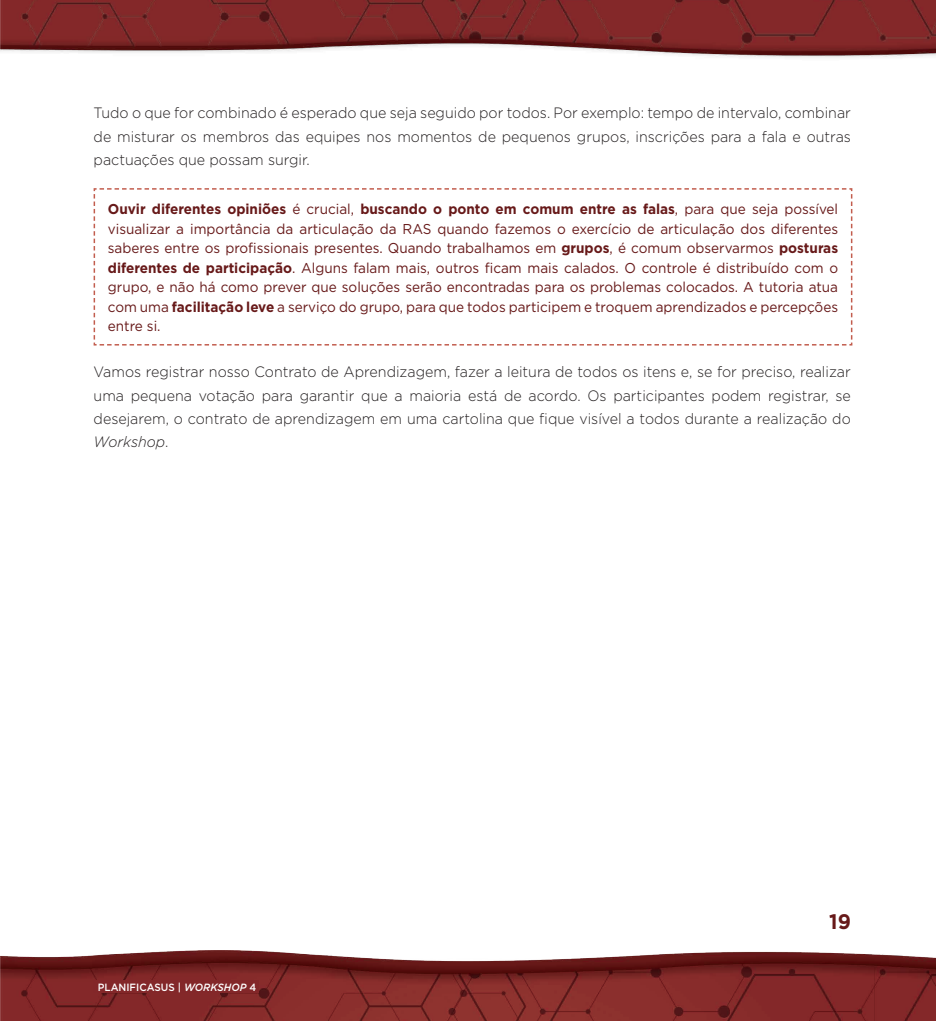
<style>
.page{position:relative;width:936px;height:1021px;background:#fff}
.page>*{position:absolute;margin:0;border:0;box-sizing:border-box;transform-origin:0 0}
.t1{font:700 21px "Gotham";color:#671919;scale:.95 1}
.Texto{font:300 15px/23.2px "Gotham";color:#231f20;text-align:justify;scale:.95 1}
.Texto_Box_Justificad{font:14.25px/19.5px "Gotham";color:#671919;text-align:justify;scale:.95 1}
.t2{font:500 10.5px "Gotham";color:#fff;scale:.95 1}
.s1{font-weight:700}
.s2{font-style:italic}
</style>
<div class="page">
<img style="left:1px;top:950px;width:934px;height:70px">
<img style="left:1px;top:0;width:934px;height:58px">
<div style="left:94px;top:980px;width:165px;height:12px;background:#832729"></div>
<svg style="left:93px;top:188px;width:760px;height:158px"></svg>
<p class="Texto" style="left:94px;top:101px;width:798px">Tudo o que for combinado é esperado que seja seguido por todos. Por exemplo: tempo de intervalo, combinar de misturar os membros das equipes nos momentos de pequenos grupos, inscrições para a fala e outras pactuações que possam surgir.</p>
<p class="Texto_Box_Justificad" style="left:108px;top:199px;width:770px"><span class="s1">Ouvir diferentes opiniões</span> é crucial, <span class="s1">buscando o ponto em comum entre as falas</span>, para que seja possível visualizar a importância da articulação da RAS quando fazemos o exercício de articulação dos diferentes saberes entre os profissionais presentes. Quando trabalhamos em <span class="s1">grupos</span>, é comum observarmos <span class="s1">posturas diferentes de participação</span>. Alguns falam mais, outros ficam mais calados. O controle é distribuído com o grupo, e não há como prever que soluções serão encontradas para os problemas colocados. A tutoria atua com uma <span class="s1">facilitação leve</span> a serviço do grupo, para que todos participem e troquem aprendizados e percepções entre si.</p>
<p class="Texto" style="left:94px;top:360px;width:798px">Vamos registrar nosso Contrato de Aprendizagem, fazer a leitura de todos os itens e, se for preciso, realizar uma pequena votação para garantir que a maioria está de acordo. Os participantes podem registrar, se desejarem, o contrato de aprendizagem em uma cartolina que fique visível a todos durante a realização do <span class="s2">Workshop</span>.</p>
<p class="t2" style="left:98px;top:980px;width:168px">PLANIFICASUS | <span class="s2">WORKSHOP</span> 4</p>
<h1 class="t1" style="left:829px;top:907px;width:24px">19</h1>
</div>
